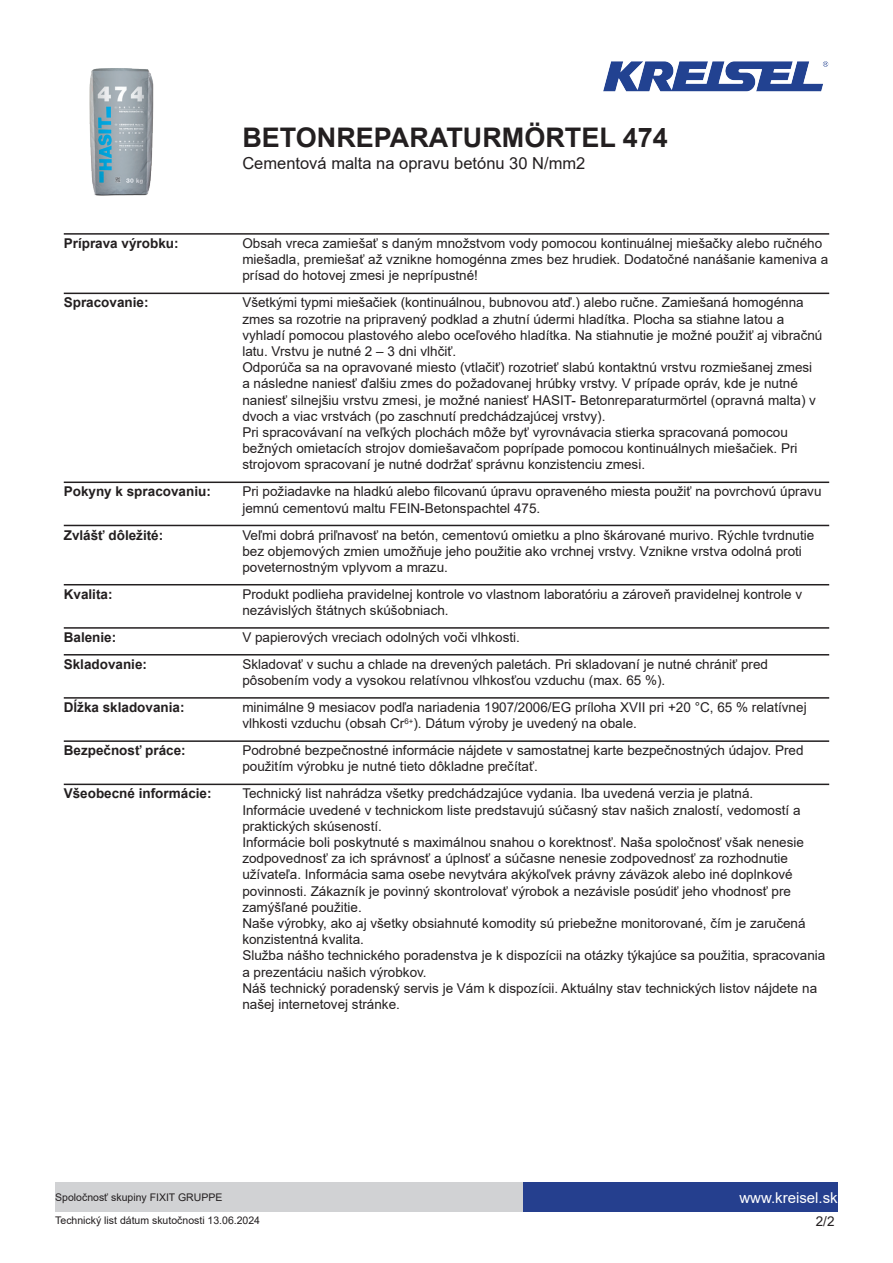
<style>
.page{position:relative;width:893px;height:1263px;background:#fff}
.page>*{position:absolute;margin:0;border:0;box-sizing:border-box;transform-origin:0 0}
.t1{font:700 27px "Arial";color:#231f20}
.t2{font:16.5px "Arial";color:#231f20}
.t3{font:15px "Arial";color:#fff}
.t4{font:13.5px/16.2px "Arial";color:#231f20}
.t5{font:700 13.5px "Arial";color:#231f20}
.t6{font:10.5px "Arial";color:#231f20}
</style>
<div class="page">
<img style="left:89px;top:68px;width:65px;height:128px">
<img style="left:603px;top:61px;width:226px;height:31px">
<div style="left:523px;top:1182px;width:315px;height:30px;background:#253f8e"></div>
<div style="left:55px;top:1182px;width:468px;height:30px;background:#d1d2d4"></div>
<hr style="left:64px;top:233px;width:765px;height:2px;background:#231f20">
<hr style="left:64px;top:293px;width:765px;height:1px;background:#231f20">
<hr style="left:64px;top:481px;width:765px;height:2px;background:#231f20">
<hr style="left:64px;top:525px;width:765px;height:1px;background:#231f20">
<hr style="left:64px;top:584px;width:765px;height:1px;background:#231f20">
<hr style="left:64px;top:627px;width:765px;height:2px;background:#231f20">
<hr style="left:64px;top:654px;width:765px;height:1px;background:#231f20">
<hr style="left:64px;top:697px;width:765px;height:2px;background:#231f20">
<hr style="left:64px;top:740px;width:765px;height:2px;background:#231f20">
<hr style="left:64px;top:784px;width:765px;height:1px;background:#231f20">
<h1 class="t1" style="left:242px;top:119px;width:427px">BETONREPARATURMÖRTEL 474</h1>
<p class="t2" style="left:242px;top:152px;width:344px">Cementová malta na opravu betónu 30 N/mm2</p>
<p class="t5" style="left:64px;top:234px;width:116px">Príprava výrobku:</p>
<p class="t4" style="left:242px;top:235px;width:587px">Obsah vreca zamiešať s daným množstvom vody pomocou kontinuálnej miešačky alebo ručného miešadla, premiešať až vznikne homogénna zmes bez hrudiek. Dodatočné nanášanie kameniva a prísad do hotovej zmesi je neprípustné!</p>
<p class="t5" style="left:64px;top:293px;width:86px">Spracovanie:</p>
<p class="t4" style="left:242px;top:294px;width:582px">Všetkými typmi miešačiek (kontinuálnou, bubnovou atď.) alebo ručne. Zamiešaná homogénna zmes sa rozotrie na pripravený podklad a zhutní údermi hladítka. Plocha sa stiahne latou a vyhladí pomocou plastového alebo oceľového hladítka. Na stiahnutie je možné použiť aj vibračnú latu. Vrstvu je nutné 2 – 3 dni vlhčiť.<br>Odporúča sa na opravované miesto (vtlačiť) rozotrieť slabú kontaktnú vrstvu rozmiešanej zmesi a následne naniesť ďalšiu zmes do požadovanej hrúbky vrstvy. V prípade opráv, kde je nutné naniesť silnejšiu vrstvu zmesi, je možné naniesť HASIT- Betonreparaturmörtel (opravná malta) v dvoch a viac vrstvách (po zaschnutí predchádzajúcej vrstvy).<br>Pri spracovávaní na veľkých plochách môže byť vyrovnávacia stierka spracovaná pomocou bežných omietacích strojov domiešavačom poprípade pomocou kontinuálnych miešačiek. Pri strojovom spracovaní je nutné dodržať správnu konzistenciu zmesi.</p>
<p class="t5" style="left:64px;top:482px;width:149px">Pokyny k spracovaniu:</p>
<p class="t4" style="left:242px;top:483px;width:581px">Pri požiadavke na hladkú alebo filcovanú úpravu opraveného miesta použiť na povrchovú úpravu jemnú cementovú maltu FEIN-Betonspachtel 475.</p>
<p class="t5" style="left:64px;top:525px;width:101px">Zvlášť dôležité:</p>
<p class="t4" style="left:242px;top:527px;width:573px">Veľmi dobrá priľnavosť na betón, cementovú omietku a plno škárované murivo. Rýchle tvrdnutie bez objemových zmien umožňuje jeho použitie ako vrchnej vrstvy. Vznikne vrstva odolná proti poveternostným vplyvom a mrazu.</p>
<p class="t5" style="left:64px;top:584px;width:50px">Kvalita:</p>
<p class="t4" style="left:242px;top:586px;width:561px">Produkt podlieha pravidelnej kontrole vo vlastnom laboratóriu a zároveň pravidelnej kontrole v nezávislých štátnych skúšobniach.</p>
<p class="t5" style="left:64px;top:628px;width:54px">Balenie:</p>
<p class="t4" style="left:242px;top:629px;width:279px">V papierových vreciach odolných voči vlhkosti.</p>
<p class="t5" style="left:64px;top:655px;width:85px">Skladovanie:</p>
<p class="t4" style="left:242px;top:656px;width:527px">Skladovať v suchu a chlade na drevených paletách. Pri skladovaní je nutné chrániť pred pôsobením vody a vysokou relatívnou vlhkosťou vzduchu (max. 65 %).</p>
<p class="t5" style="left:64px;top:698px;width:122px">Dĺžka skladovania:</p>
<p class="t4" style="left:242px;top:699px;width:566px">minimálne 9 mesiacov podľa nariadenia 1907/2006/EG príloha XVII pri +20 °C, 65 % relatívnej vlhkosti vzduchu (obsah Cr<sup>6+</sup>). Dátum výroby je uvedený na obale.</p>
<p class="t5" style="left:64px;top:741px;width:123px">Bezpečnosť práce:</p>
<p class="t4" style="left:242px;top:742px;width:563px">Podrobné bezpečnostné informácie nájdete v samostatnej karte bezpečnostných údajov. Pred použitím výrobku je nutné tieto dôkladne prečítať.</p>
<p class="t5" style="left:64px;top:784px;width:149px">Všeobecné informácie:</p>
<p class="t4" style="left:242px;top:785px;width:585px">Technický list nahrádza všetky predchádzajúce vydania. Iba uvedená verzia je platná.<br>Informácie uvedené v technickom liste predstavujú súčasný stav našich znalostí, vedomostí a praktických skúseností.<br>Informácie boli poskytnuté s maximálnou snahou o korektnosť. Naša spoločnosť však nenesie zodpovednosť za ich správnosť a úplnosť a súčasne nenesie zodpovednosť za rozhodnutie užívateľa. Informácia sama osebe nevytvára akýkoľvek právny záväzok alebo iné doplnkové povinnosti. Zákazník je povinný skontrolovať výrobok a nezávisle posúdiť jeho vhodnosť pre zamýšľané použitie.<br>Naše výrobky, ako aj všetky obsiahnuté komodity sú priebežne monitorované, čím je zaručená konzistentná kvalita.<br>Služba nášho technického poradenstva je k dispozícii na otázky týkajúce sa použitia, spracovania a prezentáciu našich výrobkov.<br>Náš technický poradenský servis je Vám k dispozícii. Aktuálny stav technických listov nájdete na našej internetovej stránke.</p>
<p class="t6" style="left:55px;top:1190px;width:169px">Spoločnosť skupiny FIXIT GRUPPE</p>
<p class="t3" style="left:739px;top:1187px;width:100px">www.kreisel.sk</p>
<p class="t6" style="left:55px;top:1213px;width:206px">Technický list dátum skutočnosti 13.06.2024</p>
<p class="t4" style="left:816px;top:1213px;width:20px">2/2</p>
</div>
